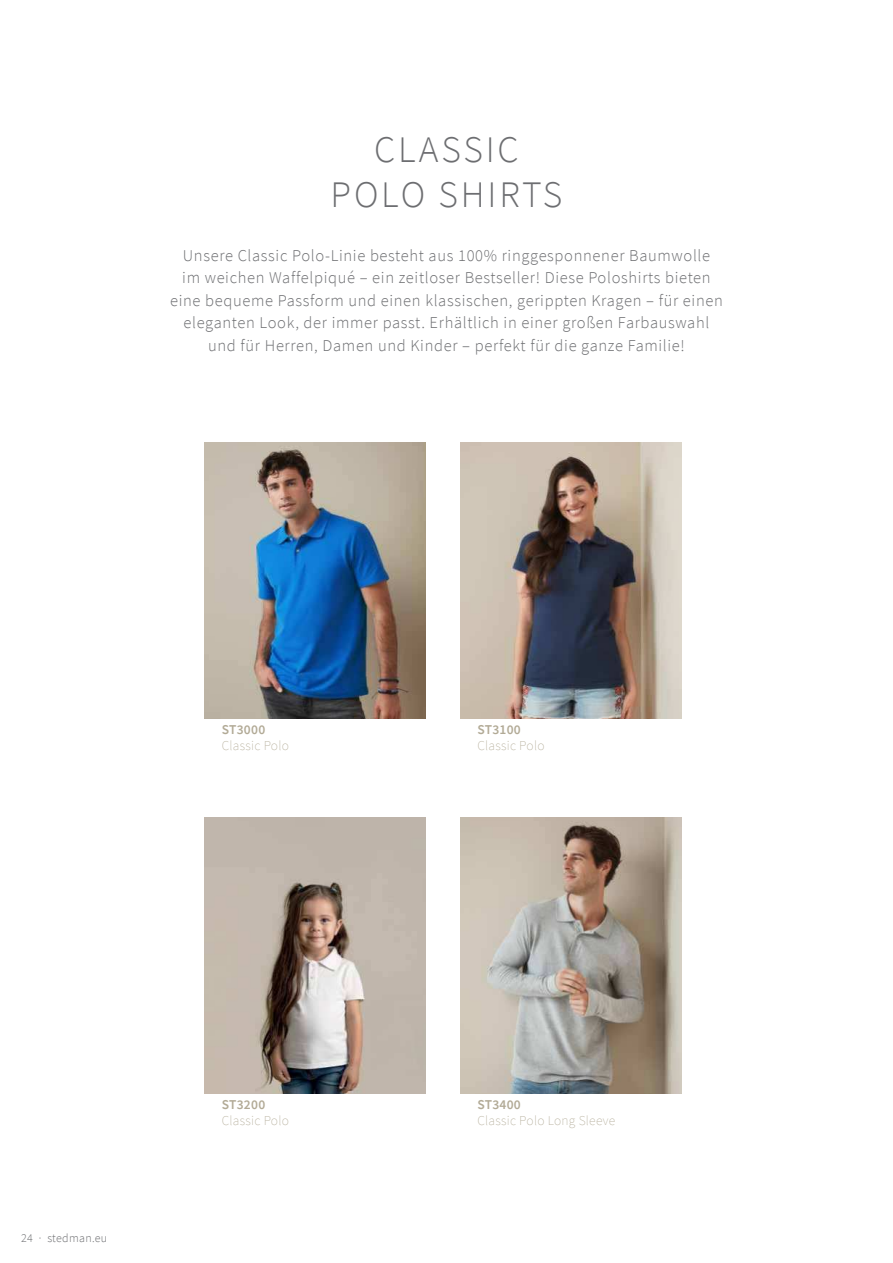
<style>
.page{position:relative;width:893px;height:1263px;background:#fff}
.page>*{position:absolute;margin:0;border:0;box-sizing:border-box;transform-origin:0 0}
.t1{font:300 37.5px/45px "Source Sans Pro";letter-spacing:.075em;color:#6d6e71;text-align:center}
.t2{font:300 16.5px/22.5px "Source Sans Pro";letter-spacing:.04em;color:#6d6e71;text-align:center}
.t3{font:200 13.5px "Source Sans Pro";letter-spacing:.02em;color:#b2aa96}
.t4{font:600 13.5px "Source Sans Pro";letter-spacing:.02em;color:#b2aa96}
.t5{font:300 12px "Source Sans Pro";letter-spacing:.025em;color:#6d6e71}
</style>
<div class="page">
<img style="left:205px;top:442px;width:221px;height:277px">
<img style="left:460px;top:442px;width:221px;height:277px">
<img style="left:205px;top:817px;width:221px;height:277px">
<img style="left:460px;top:817px;width:221px;height:277px">
<h1 class="t1" style="left:331px;top:129px;width:233px">CLASSIC<br>POLO SHIRTS</h1>
<p class="t2" style="left:170px;top:245px;width:554px">Unsere Classic Polo-Linie besteht aus 100% ringgesponnener Baumwolle<br>im weichen Waffelpiqué – ein zeitloser Bestseller! Diese Poloshirts bieten eine bequeme Passform und einen klassischen, gerippten Kragen – für einen eleganten Look, der immer passt. Erhältlich in einer großen Farbauswahl und für Herren, Damen und Kinder – perfekt für die ganze Familie!</p>
<p class="t4" style="left:222px;top:724px;width:45px">ST3000</p>
<p class="t3" style="left:222px;top:740px;width:69px">Classic Polo</p>
<p class="t5" style="left:21px;top:1232px;width:88px">24 · stedman.eu</p>
<p class="t4" style="left:222px;top:1099px;width:45px">ST3200</p>
<p class="t3" style="left:222px;top:1115px;width:69px">Classic Polo</p>
<p class="t4" style="left:477px;top:724px;width:45px">ST3100</p>
<p class="t3" style="left:477px;top:740px;width:69px">Classic Polo</p>
<p class="t4" style="left:477px;top:1099px;width:45px">ST3400</p>
<p class="t3" style="left:477px;top:1115px;width:139px">Classic Polo Long Sleeve</p>
</div>
